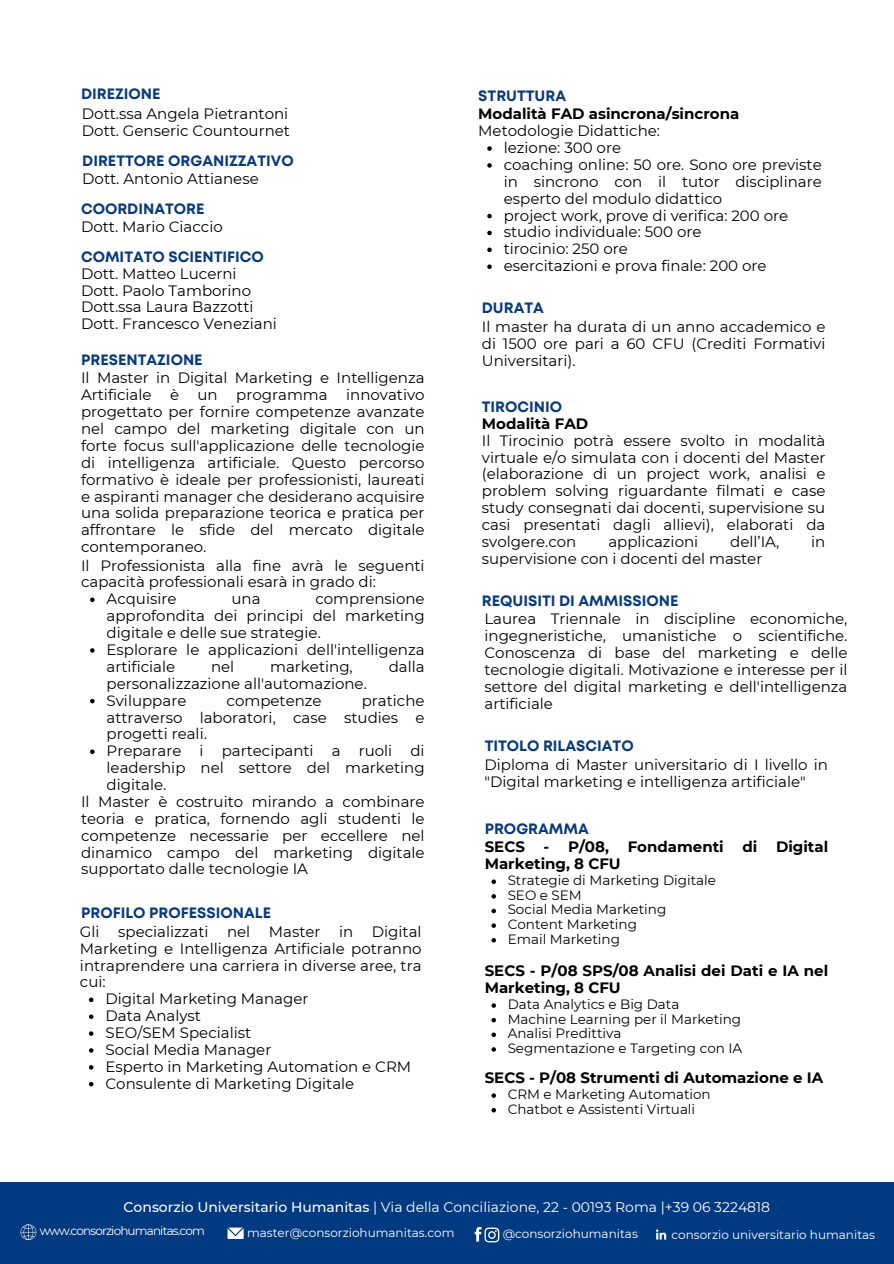
<style>
.page{position:relative;width:894px;height:1264px;background:#fff}
.page>*{position:absolute;margin:0;border:0;box-sizing:border-box;transform-origin:0 0}
.t1{font:15px/16.8px "Montserrat";color:#000;text-align:justify}
.t2{font:700 15px/16.8px "Montserrat";color:#000}
.t3{font:700 15px "Mont";color:#093a7c}
.t4{font:13.95px "Montserrat";color:#fff}
.t5{font:13.5px "Montserrat";color:#000}
.t6{font:12px "Montserrat";color:#fff}
.t7{font:12px "Montserrat";letter-spacing:-.07em;color:#fff}
.s1{font-weight:400}
.s2{font-weight:700}
.s3{font-weight:500}
</style>
<div class="page">
<div style="left:0;top:1182px;width:893px;height:81px;background:#013a81"></div>
<svg style="left:21px;top:1224px;width:15px;height:15px"></svg>
<svg style="left:654px;top:1227px;width:14px;height:14px"></svg>
<svg style="left:655px;top:1229px;width:11px;height:10px"></svg>
<svg style="left:227px;top:1227px;width:16px;height:11px"></svg>
<svg style="left:474px;top:1227px;width:25px;height:15px"></svg>
<svg style="left:89px;top:997px;width:4px;height:5px"></svg>
<svg style="left:89px;top:1014px;width:4px;height:4px"></svg>
<svg style="left:89px;top:1031px;width:4px;height:4px"></svg>
<svg style="left:89px;top:1048px;width:4px;height:4px"></svg>
<svg style="left:89px;top:1065px;width:4px;height:4px"></svg>
<svg style="left:89px;top:1082px;width:4px;height:4px"></svg>
<svg style="left:90px;top:597px;width:5px;height:5px"></svg>
<svg style="left:90px;top:648px;width:5px;height:4px"></svg>
<svg style="left:90px;top:699px;width:5px;height:4px"></svg>
<svg style="left:90px;top:749px;width:5px;height:5px"></svg>
<svg style="left:487px;top:146px;width:4px;height:5px"></svg>
<svg style="left:487px;top:163px;width:4px;height:5px"></svg>
<svg style="left:487px;top:214px;width:4px;height:4px"></svg>
<svg style="left:487px;top:231px;width:4px;height:4px"></svg>
<svg style="left:487px;top:247px;width:4px;height:5px"></svg>
<svg style="left:487px;top:264px;width:4px;height:5px"></svg>
<svg style="left:491px;top:879px;width:5px;height:5px"></svg>
<svg style="left:491px;top:894px;width:5px;height:4px"></svg>
<svg style="left:491px;top:908px;width:5px;height:5px"></svg>
<svg style="left:491px;top:923px;width:5px;height:4px"></svg>
<svg style="left:491px;top:938px;width:5px;height:4px"></svg>
<svg style="left:491px;top:1003px;width:5px;height:4px"></svg>
<svg style="left:491px;top:1018px;width:5px;height:4px"></svg>
<svg style="left:491px;top:1032px;width:5px;height:5px"></svg>
<svg style="left:491px;top:1047px;width:5px;height:4px"></svg>
<svg style="left:491px;top:1093px;width:5px;height:4px"></svg>
<svg style="left:491px;top:1108px;width:5px;height:4px"></svg>
<h1 class="t3" style="left:81px;top:88px;width:81px">DIREZIONE</h1>
<h1 class="t1" style="left:82px;top:105px;width:209px">Dott.ssa Angela Pietrantoni<br>Dott. Genseric Countournet</h1>
<p class="t3" style="left:82px;top:155px;width:213px">DIRETTORE ORGANIZZATIVO</p>
<p class="t1" style="left:82px;top:170px;width:178px">Dott. Antonio Attianese</p>
<h2 class="t3" style="left:81px;top:203px;width:125px">COORDINATORE</h2>
<p class="t1" style="left:81px;top:219px;width:143px">Dott. Mario Ciaccio</p>
<h3 class="t3" style="left:81px;top:251px;width:184px">COMITATO SCIENTIFICO</h3>
<h1 class="t1" style="left:81px;top:265px;width:197px;text-align:left">Dott. Matteo Lucerni<br>Dott. Paolo Tamborino<br>Dott.ssa Laura Bazzotti<br>Dott. Francesco Veneziani</h1>
<h3 class="t3" style="left:81px;top:354px;width:123px">PRESENTAZIONE</h3>
<h3 class="t1" style="left:81px;top:369px;width:345px">Il Master in Digital Marketing e Intelligenza Artificiale è un programma innovativo progettato per fornire competenze avanzate nel campo del marketing digitale con un forte focus sull'applicazione delle tecnologie di intelligenza artificiale. Questo percorso formativo è ideale per professionisti, laureati e aspiranti manager che desiderano acquisire una solida preparazione teorica e pratica per affrontare le sfide del mercato digitale contemporaneo.</h3>
<p class="t1" style="left:81px;top:557px;width:345px">Il Professionista alla fine avrà le seguenti capacità professionali esarà in grado di:</p>
<h1 class="t1" style="left:107px;top:590px;width:71px">Acquisire</h1>
<h1 class="t1" style="left:231px;top:590px;width:31px">una</h1>
<h1 class="t1" style="left:107px;top:590px;width:319px;text-indent:209px">comprensione approfondita dei principi del marketing digitale e delle sue strategie.</h1>
<h3 class="t1" style="left:107px;top:641px;width:319px">Esplorare le applicazioni dell'intelligenza artificiale</h3>
<h3 class="t1" style="left:211px;top:658px;width:25px">nel</h3>
<h3 class="t1" style="left:270px;top:658px;width:84px">marketing,</h3>
<h3 class="t1" style="left:388px;top:658px;width:37px">dalla</h3>
<h3 class="t1" style="left:107px;top:675px;width:262px">personalizzazione all'automazione.</h3>
<p class="t1" style="left:107px;top:692px;width:81px">Sviluppare</p>
<p class="t1" style="left:226px;top:692px;width:96px">competenze</p>
<p class="t1" style="left:107px;top:692px;width:319px;text-indent:255px">pratiche attraverso laboratori, case studies e progetti reali.</p>
<p class="t1" style="left:107px;top:742px;width:319px">Preparare i partecipanti a ruoli di leadership nel settore del marketing digitale.</p>
<p class="t1" style="left:81px;top:793px;width:345px">Il Master è costruito mirando a combinare teoria e pratica, fornendo agli studenti le competenze necessarie per eccellere nel dinamico campo del marketing digitale supportato dalle tecnologie IA</p>
<h3 class="t3" style="left:81px;top:907px;width:191px">PROFILO PROFESSIONALE</h3>
<h1 class="t1" style="left:80px;top:923px;width:343px">Gli specializzati nel Master in Digital Marketing e Intelligenza Artificiale potranno intraprendere una carriera in diverse aree, tra cui:</h1>
<h3 class="t1" style="left:105px;top:990px;width:204px">Digital Marketing Manager</h3>
<p class="t1" style="left:105px;top:1007px;width:97px">Data Analyst</p>
<p class="t1" style="left:105px;top:1024px;width:147px">SEO/SEM Specialist</p>
<p class="t1" style="left:105px;top:1041px;width:167px">Social Media Manager</p>
<p class="t1" style="left:105px;top:1058px;width:307px">Esperto in Marketing Automation e CRM</p>
<p class="t1" style="left:105px;top:1074px;width:250px">Consulente di Marketing Digitale</p>
<p class="t3" style="left:478px;top:90px;width:89px">STRUTTURA</p>
<p class="t2" style="left:478px;top:105px;width:262px">Modalità FAD asincrona/sincrona<br><span class="s1">Metodologie Didattiche:</span></p>
<p class="t1" style="left:503px;top:139px;width:119px">lezione: 300 ore</p>
<p class="t1" style="left:503px;top:156px;width:319px">coaching online: 50 ore. Sono ore previste in sincrono con il tutor disciplinare esperto del modulo didattico</p>
<h1 class="t1" style="left:503px;top:207px;width:286px">project work, prove di verifica: 200 ore</h1>
<h3 class="t1" style="left:503px;top:224px;width:199px">studio individuale: 500 ore</h3>
<h1 class="t1" style="left:503px;top:240px;width:126px">tirocinio: 250 ore</h1>
<h3 class="t1" style="left:503px;top:257px;width:264px">esercitazioni e prova finale: 200 ore</h3>
<p class="t3" style="left:481px;top:302px;width:64px">DURATA</p>
<p class="t1" style="left:481px;top:318px;width:345px">Il master ha durata di un anno accademico e di 1500 ore pari a 60 CFU (Crediti Formativi Universitari).</p>
<p class="t3" style="left:481px;top:401px;width:82px">TIROCINIO</p>
<p class="t1" style="left:481px;top:415px;width:345px;text-align:left"><span class="s2">Modalità FAD<br></span>Il Tirocinio potrà essere svolto in modalità virtuale e/o simulata con i docenti del Master (elaborazione di un project work, analisi e problem solving riguardante filmati e case study consegnati dai docenti, supervisione su casi presentati dagli allievi), elaborati da svolgere.con</p>
<p class="t1" style="left:608px;top:533px;width:91px">applicazioni</p>
<p class="t1" style="left:730px;top:533px;width:50px">dell’IA,</p>
<p class="t1" style="left:811px;top:533px;width:16px">in</p>
<p class="t1" style="left:481px;top:550px;width:282px">supervisione con i docenti del master</p>
<h3 class="t3" style="left:481px;top:595px;width:198px">REQUISITI DI AMMISSIONE</h3>
<p class="t1" style="left:484px;top:610px;width:364px">Laurea Triennale in discipline economiche, ingegneristiche, umanistiche o scientifiche.<br>Conoscenza di base del marketing e delle tecnologie digitali. Motivazione e interesse per il settore del digital marketing e dell'intelligenza artificiale</p>
<p class="t3" style="left:484px;top:740px;width:150px">TITOLO RILASCIATO</p>
<p class="t1" style="left:484px;top:756px;width:345px">Diploma di Master universitario di I livello in "Digital marketing e intelligenza artificiale"</p>
<p class="t3" style="left:484px;top:822px;width:106px">PROGRAMMA</p>
<h1 class="t2" style="left:484px;top:838px;width:345px">SECS - P/08, Fondamenti di Digital<br>Marketing, 8 CFU</h1>
<h3 class="t5" style="left:507px;top:872px;width:210px">Strategie di Marketing Digitale</h3>
<h1 class="t5" style="left:507px;top:886px;width:76px">SEO e SEM</h1>
<h3 class="t5" style="left:507px;top:901px;width:160px">Social Media Marketing</h3>
<h1 class="t5" style="left:507px;top:915px;width:131px">Content Marketing</h1>
<h2 class="t5" style="left:507px;top:930px;width:114px">Email Marketing</h2>
<p class="t2" style="left:484px;top:962px;width:345px">SECS - P/08 SPS/08 Analisi dei Dati e IA nel<br>Marketing, 8 CFU</p>
<p class="t5" style="left:507px;top:995px;width:173px">Data Analytics e Big Data</p>
<p class="t5" style="left:507px;top:1010px;width:235px">Machine Learning per il Marketing</p>
<p class="t5" style="left:507px;top:1025px;width:115px">Analisi Predittiva</p>
<p class="t5" style="left:507px;top:1039px;width:236px">Segmentazione e Targeting con IA</p>
<h2 class="t2" style="left:484px;top:1069px;width:340px">SECS - P/08 Strumenti di Automazione e IA</h2>
<p class="t5" style="left:507px;top:1085px;width:204px">CRM e Marketing Automation</p>
<p class="t5" style="left:507px;top:1100px;width:189px">Chatbot e Assistenti Virtuali</p>
<h3 class="t4" style="left:123px;top:1198px;width:647px"><span class="s3">Consorzio Universitario Humanitas</span> | Via della Conciliazione, 22 - 00193 Roma |+39 06 3224818</h3>
<h1 class="t7" style="left:40px;top:1223px;width:167px">www.consorziohumanitas.com</h1>
<h3 class="t6" style="left:247px;top:1225px;width:209px">master@consorziohumanitas.com</h3>
<h3 class="t6" style="left:502px;top:1226px;width:137px">@consorziohumanitas</h3>
<h1 class="t6" style="left:671px;top:1226px;width:205px">consorzio universitario humanitas</h1>
</div>
